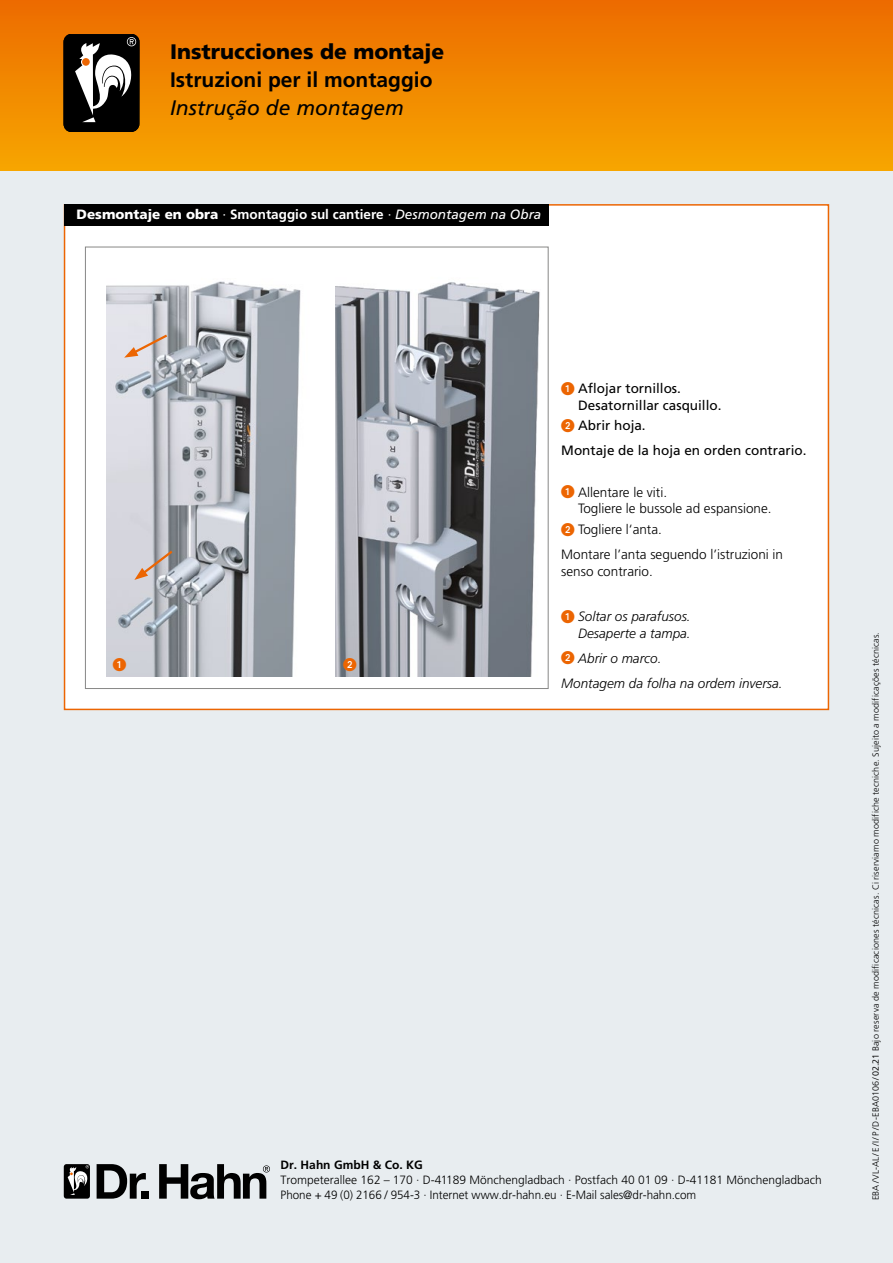
<style>
.page{position:relative;width:893px;height:1263px;background:#fff}
.page>*{position:absolute;margin:0;border:0;box-sizing:border-box;transform-origin:0 0}
.t1{font:700 21px "Frutiger";color:#000}
.t2{font:900 21px "Frutiger";color:#000}
.t3{font:italic 21px "Frutiger";color:#000}
.t4{font:300 13.5px/16.5px "Frutiger";color:#000}
.t5{font:13.5px/16.5px "Frutiger";color:#000}
.t6{font:italic 300 13.5px/16.5px "Frutiger";color:#000;text-align:right}
.t7{font:700 13.5px "Frutiger";color:#fff}
.t8{font:13.5px "European Pi One";color:#ec6502}
.t9{font:300 12px/15px "Frutiger";color:#000}
.t10{font:700 12px "Frutiger";color:#000}
.t11{font:300 9px "Frutiger";letter-spacing:.02em;color:#000}
.s1{font-weight:900}
.s2{font-weight:400}
.s3{font-weight:400;font-style:italic}
.s4{font-family:"European Pi One";color:#ec6502}
.s5{font-family:"European Pi One";font-weight:400;color:#ec6502}
.s6{font-family:"European Pi One";font-weight:400;font-style:normal;color:#ec6502}
.s7{font-family:"MF Com CE";font-weight:400}
</style>
<div class="page">
<div style="left:0;top:170px;width:893px;height:1093px;background:#e8edf0"></div>
<div style="left:64px;top:204px;width:765px;height:506px;background:#fff;border:2px solid #ec6502"></div>
<div style="left:85px;top:247px;width:464px;height:442px;background:#fff;border:1px solid #878786"></div>
<div style="left:0;top:0;width:893px;height:170px;background:linear-gradient(to bottom,#ec6b00,#f7a500)"></div>
<div style="left:64px;top:34px;width:75px;height:98px;background:#000;border-radius:8px"></div>
<div style="left:64px;top:34px;width:75px;height:98px;border:1px solid #000;border-radius:8px"></div>
<svg style="left:75px;top:37px;width:63px;height:85px"></svg>
<div style="left:64px;top:204px;width:485px;height:21px;background:#000"></div>
<img style="left:106px;top:281px;width:195px;height:396px">
<svg style="left:124px;top:332px;width:46px;height:26px"></svg>
<svg style="left:134px;top:548px;width:41px;height:32px"></svg>
<div style="left:114px;top:659px;width:10px;height:11px;background:#fff;border-radius:50%"></div>
<img style="left:336px;top:282px;width:204px;height:395px">
<div style="left:344px;top:659px;width:10px;height:11px;background:#fff;border-radius:50%"></div>
<svg style="left:97px;top:1164px;width:49px;height:34px"></svg>
<div style="left:141px;top:1191px;width:8px;height:7px;background:#000"></div>
<svg style="left:159px;top:1164px;width:111px;height:35px"></svg>
<div style="left:64px;top:1164px;width:26px;height:34px;background:#000;border-radius:3px"></div>
<svg style="left:68px;top:1165px;width:22px;height:30px"></svg>
<h1 class="t2" style="left:170px;top:39px;width:276px">Instrucciones de montaje</h1>
<h1 class="t1" style="left:170px;top:67px;width:264px">Istruzioni per il montaggio</h1>
<h1 class="t3" style="left:170px;top:96px;width:235px">Instrução de montagem</h1>
<p class="t7" style="left:77px;top:207px;width:466px"><span class="s1">Desmontaje en obra</span> <span class="s2">·</span> Smontaggio sul cantiere <span class="s2">·</span> <span class="s3">Desmontagem na Obra</span></p>
<p class="t8" style="left:113px;top:657px;width:15px">1</p>
<p class="t8" style="left:343px;top:657px;width:15px">2</p>
<p class="t5" style="left:578px;top:380px;width:145px;text-indent:-17px"><span class="s4">1</span> Aflojar tornillos.<br>Desatornillar casquillo.</p>
<p class="t5" style="left:561px;top:413px;width:247px;line-height:25px"><span class="s4">2</span> Abrir hoja.<br>Montaje de la hoja en orden contrario.</p>
<p class="t4" style="left:578px;top:484px;width:195px;text-indent:-17px"><span class="s5">1</span> Allentare le viti.<br>Togliere le bussole ad espansione.</p>
<p class="t4" style="left:561px;top:517px;width:223px;line-height:25px"><span class="s5">2</span> Togliere l‘anta.<br>Montare l’anta seguendo l’istruzioni in</p>
<p class="t4" style="left:561px;top:563px;width:93px">senso contrario.</p>
<p class="t6" style="left:561px;top:608px;width:131px"><span class="s6">1</span> Soltar os parafusos.<br>Desaperte a tampa.</p>
<p class="t6" style="left:561px;top:645px;width:223px;line-height:25px;text-align:left"><span class="s6">2</span> Abrir o marco.<br>Montagem da folha na ordem inversa.</p>
<p class="t10" style="left:281px;top:1158px;width:144px">Dr. Hahn GmbH &amp; Co. KG</p>
<p class="t9" style="left:281px;top:1172px;width:543px">Trompeterallee 162 – 170 · D-41189 Mönchengladbach · Postfach 40 01 09 · D-41181 Mönchengladbach<br>Phone + 49 (0) 2166 / 954-3 · Internet www.dr-hahn.eu · E-Mail sales@dr-hahn.com</p>
<p class="t11" style="left:871px;top:1200px;width:570px;rotate:-90deg">EBA/VL-AL/E/I/P/D-EBA0106/<span class="s7">02.21</span> Bajo reserva de modificaciones técnicas. Ci riserviamo modifiche tecniche. Sujeito a modificações técnicas.</p>
</div>
